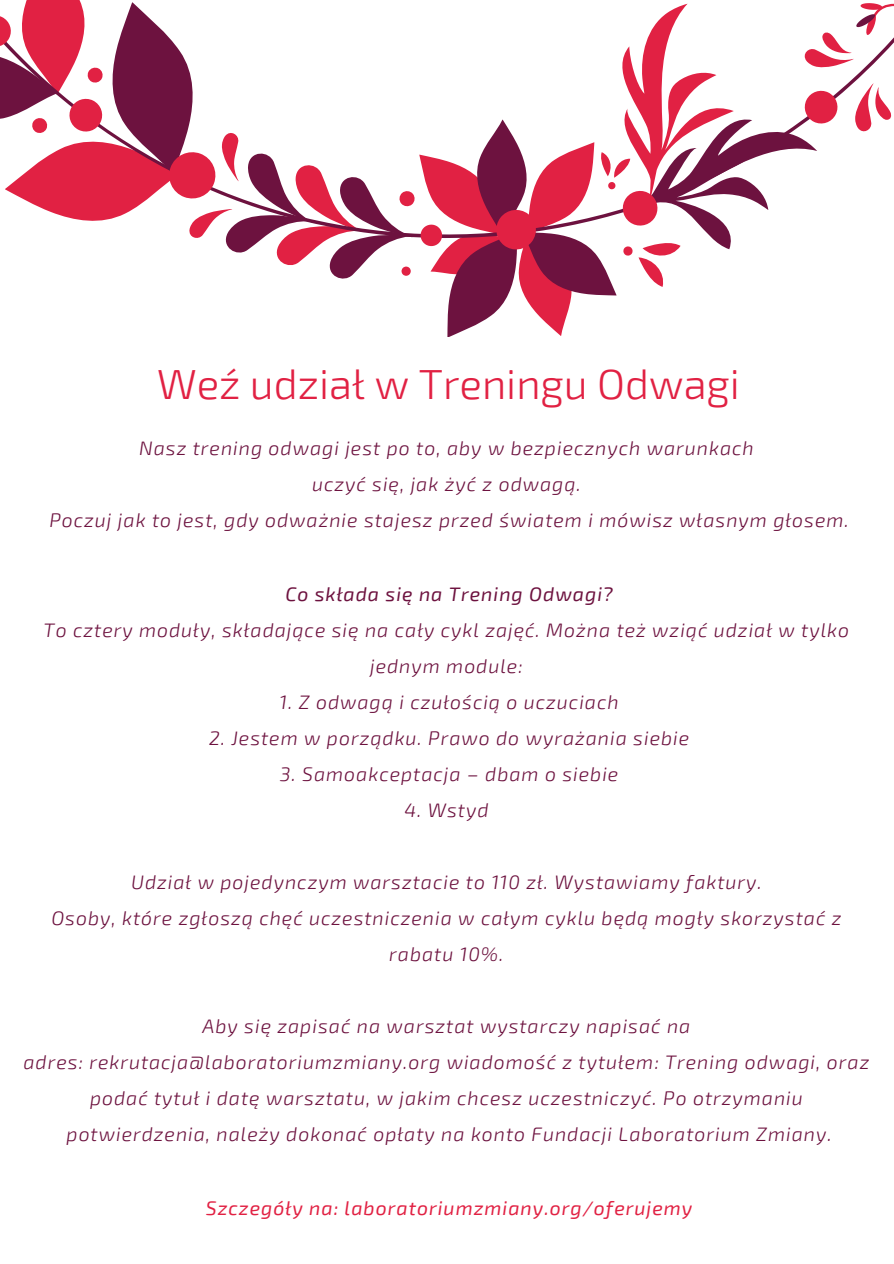
<style>
.page{position:relative;width:894px;height:1264px;background:#fff}
.page>*{position:absolute;margin:0;border:0;box-sizing:border-box;transform-origin:0 0}
.t1{font:300 42px "Exo 2";color:#e12143}
.t2{font:italic 300 19.5px/36px "Exo 2";letter-spacing:.05em;color:#6d123f;text-align:center}
.t3{font:italic 19.5px "Exo 2";letter-spacing:.05em;color:#e12143}
.t4{font:italic 19.5px "Exo 2";letter-spacing:.05em;color:#6d123f}
</style>
<div class="page">
<svg style="left:0;top:0;width:893px;height:336px"></svg>
<h1 class="t1" style="left:157px;top:357px;width:584px">Weź udział w Treningu Odwagi</h1>
<p class="t2" style="left:49px;top:429px;width:800px">Nasz trening odwagi jest po to, aby w bezpiecznych warunkach<br>uczyć się, jak żyć z odwagą.<br>Poczuj jak to jest, gdy odważnie stajesz przed światem i mówisz własnym głosem.</p>
<p class="t4" style="left:285px;top:581px;width:329px">Co składa się na Trening Odwagi?</p>
<p class="t2" style="left:44px;top:611px;width:806px">To cztery moduły, składające się na cały cykl zajęć. Można też wziąć udział w tylko jednym module:</p>
<p class="t2" style="left:279px;top:683px;width:340px">1. Z odwagą i czułością o uczuciach</p>
<p class="t2" style="left:209px;top:719px;width:481px">2. Jestem w porządku. Prawo do wyrażania siebie</p>
<p class="t2" style="left:280px;top:755px;width:340px">3. Samoakceptacja – dbam o siebie</p>
<p class="t2" style="left:404px;top:791px;width:86px">4. Wstyd</p>
<p class="t2" style="left:51px;top:863px;width:791px">Udział w pojedynczym warsztacie to 110 zł. Wystawiamy faktury.<br>Osoby, które zgłoszą chęć uczestniczenia w całym cyklu będą mogły skorzystać z rabatu 10%.</p>
<p class="t2" style="left:23px;top:1007px;width:847px">Aby się zapisać na warsztat wystarczy napisać na<br>adres: rekrutacja@laboratoriumzmiany.org wiadomość z tytułem: Trening odwagi, oraz podać tytuł i datę warsztatu, w jakim chcesz uczestniczyć. Po otrzymaniu potwierdzenia, należy dokonać opłaty na konto Fundacji Laboratorium Zmiany.</p>
<p class="t3" style="left:206px;top:1194px;width:488px">Szczegóły na: laboratoriumzmiany.org/oferujemy</p>
</div>
